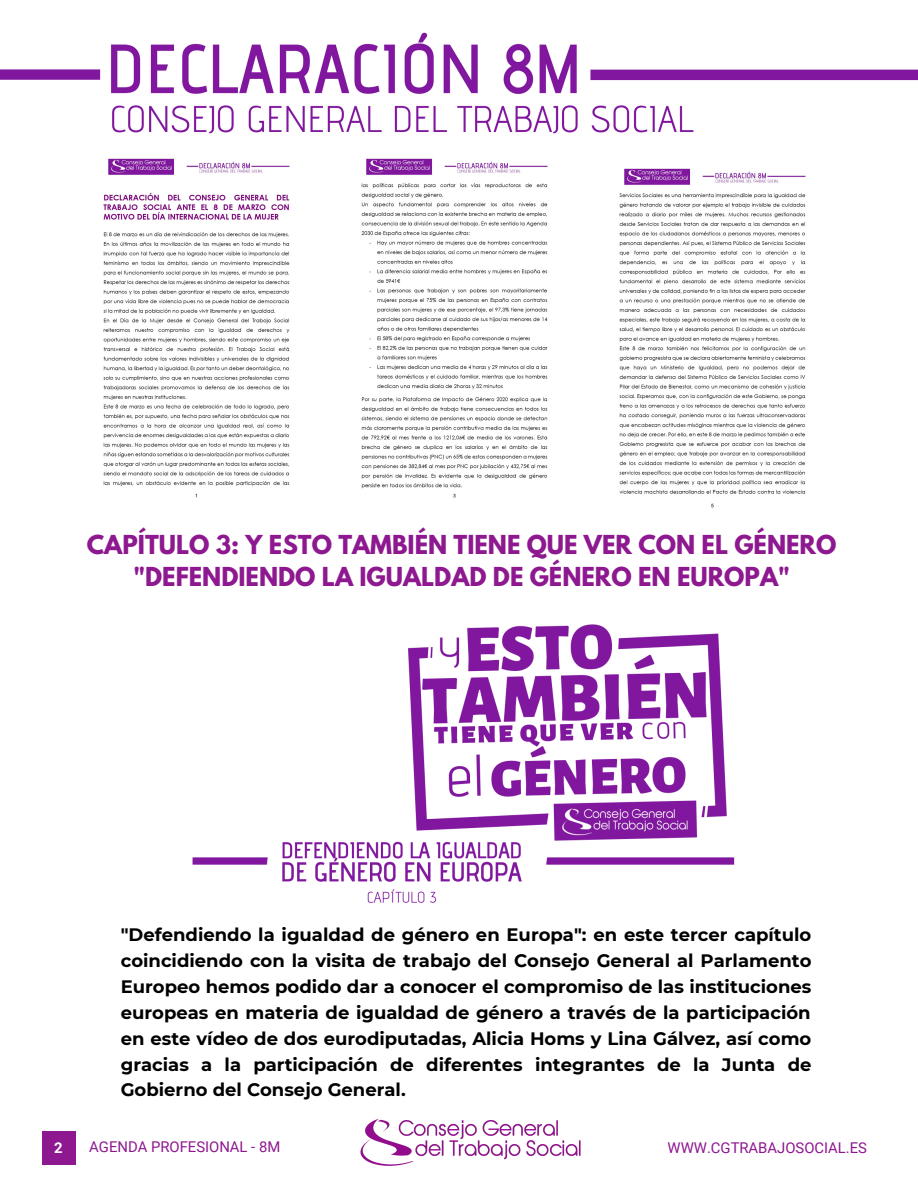
<style>
.page{position:relative;width:918px;height:1188px;background:#fff}
.page>*{position:absolute;margin:0;border:0;box-sizing:border-box;transform-origin:0 0}
.t1{font:700 23.1px/32.2px "League Spartan";color:#8e188f;text-align:center}
.t2{font:700 18px/25.8px "Montserrat";color:#000;text-align:justify}
.t3{font:14.85px "Roboto";color:#8e188f}
.t4{font:700 14.85px "Roboto";color:#fff}
</style>
<div class="page">
<img style="left:0;top:32px;width:918px;height:102px">
<img style="left:103px;top:158px;width:445px;height:340px">
<img style="left:619px;top:168px;width:187px;height:340px">
<img style="left:192px;top:624px;width:543px;height:279px">
<div style="left:42px;top:1131px;width:34px;height:34px;background:#8e188f"></div>
<img style="left:360px;top:1118px;width:221px;height:48px">
<p class="t1" style="left:87px;top:532px;width:751px">CAPÍTULO 3: Y ESTO TAMBIÉN TIENE QUE VER CON EL GÉNERO "DEFENDIENDO LA IGUALDAD DE GÉNERO EN EUROPA"</p>
<p class="t2" style="left:121px;top:922px;width:692px">"Defendiendo la igualdad de género en Europa": en este tercer capítulo coincidiendo con la visita de trabajo del Consejo General al Parlamento Europeo hemos podido dar a conocer el compromiso de las instituciones europeas en materia de igualdad de género a través de la participación en este vídeo de dos eurodiputadas, Alicia Homs y Lina Gálvez, así como gracias a la participación de diferentes integrantes de la Junta de Gobierno del Consejo General.</p>
<p class="t4" style="left:54px;top:1139px;width:10px">2</p>
<p class="t3" style="left:89px;top:1139px;width:193px">AGENDA PROFESIONAL - 8M</p>
<p class="t3" style="left:668px;top:1139px;width:201px">WWW.CGTRABAJOSOCIAL.ES</p>
</div>
